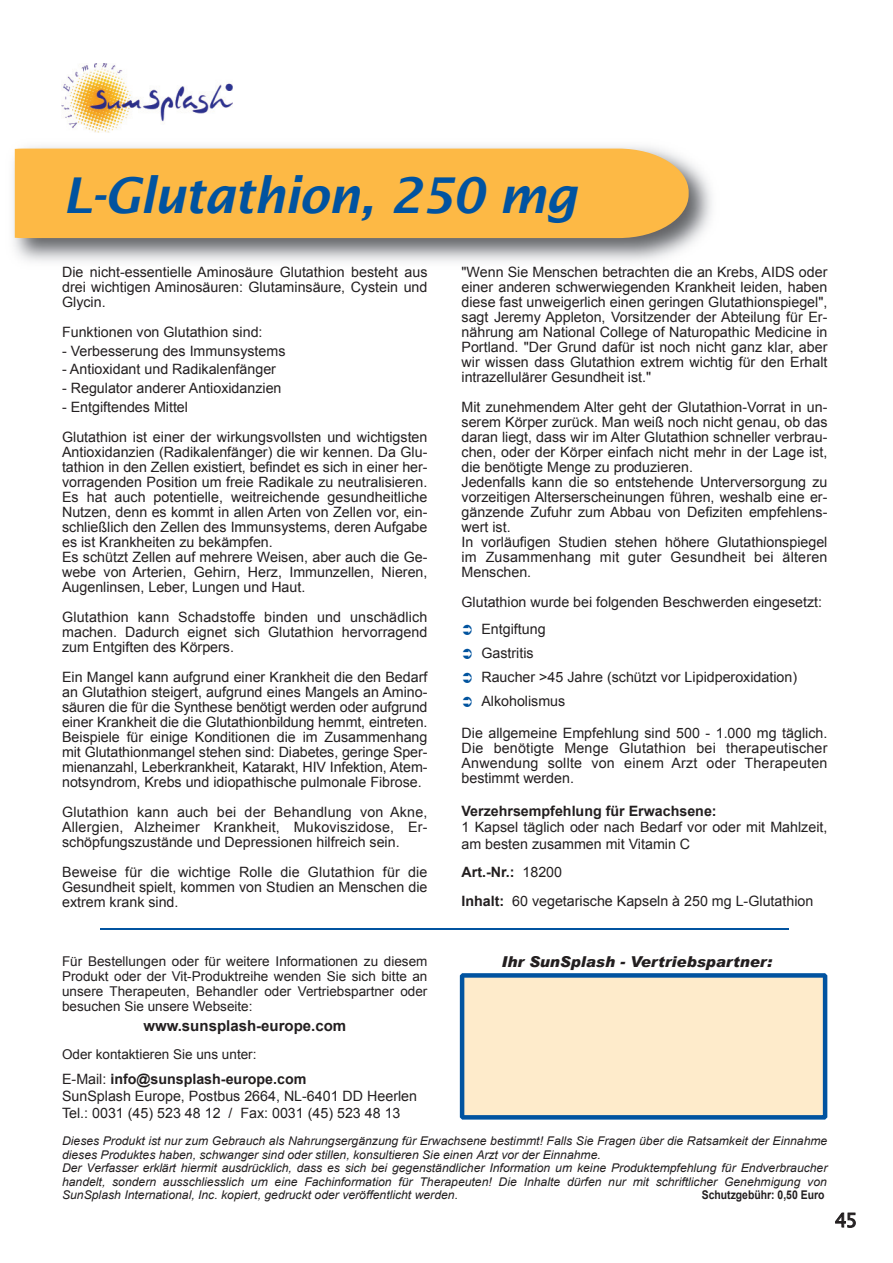
<style>
.page{position:relative;width:893px;height:1263px;background:#fff}
.page>*{position:absolute;margin:0;border:0;box-sizing:border-box;transform-origin:0 0}
.t1{font:italic 600 49.5px "Lucida Sans";letter-spacing:-.025em;color:#0153a0}
.t2{font:19.5px "Lucida Sans";color:#231f20}
.t3{font:italic 900 15px "Arial";color:#231f20}
.t4{font:700 15px "Arial";color:#231f20}
.t5{font:14.25px/15px "Arial";color:#231f20;text-align:justify}
.t6{font:700 14.25px "Arial";color:#231f20}
.t7{font:13.5px/15px "Arial";color:#231f20;text-align:justify}
.t8{font:italic 12px/13.5px "Arial";color:#231f20}
.t9{font:700 12px "Arial";color:#231f20;scale:.87 1}
.s1{font-weight:700}
</style>
<div class="page">
<hr style="left:100px;top:928px;width:688px;height:2px;background:#0153a0">
<svg style="left:835px;top:1213px;width:20px;height:15px"></svg>
<img style="left:13px;top:146px;width:699px;height:116px">
<div style="left:15px;top:149px;width:673px;height:89px;background:#fdb945"></div>
<svg style="left:460px;top:973px;width:367px;height:147px;fill:#feebcb"></svg>
<img style="left:61px;top:64px;width:172px;height:68px">
<h1 class="t1" style="left:63px;top:175px;width:515px">L-Glutathion, 250 mg</h1>
<p class="t5" style="left:62px;top:266px;width:367px">Die nicht-essentielle Aminosäure Glutathion besteht aus drei wichtigen Aminosäuren: Glutaminsäure, Cystein und Glycin.</p>
<p class="t5" style="left:62px;top:326px;width:202px">Funktionen von Glutathion sind:</p>
<p class="t5" style="left:62px;top:344px;width:225px">- Verbesserung des Immunsystems</p>
<p class="t5" style="left:62px;top:363px;width:215px">- Antioxidant und Radikalenfänger</p>
<p class="t5" style="left:62px;top:382px;width:221px">- Regulator anderer Antioxidanzien</p>
<p class="t5" style="left:62px;top:393px;width:367px;line-height:30px">- Entgiftendes Mittel<br>Glutathion ist einer der wirkungsvollsten und wichtigsten</p>
<p class="t5" style="left:62px;top:446px;width:367px;text-align:left">Antioxidanzien (Radikalenfänger) die wir kennen. Da Glu&shy;tathion in den Zellen existiert, befindet es sich in einer her&shy;vorragenden Position um freie Radikale zu neutralisieren.<br>Es hat auch potentielle, weitreichende gesundheitliche Nutzen, denn es kommt in allen Arten von Zellen vor, ein&shy;schließlich den Zellen des Immunsystems, deren Aufgabe es ist Krankheiten zu bekämpfen.<br>Es schützt Zellen auf mehrere Weisen, aber auch die Ge&shy;webe von Arterien, Gehirn, Herz, Immunzellen, Nieren, Augenlinsen, Leber, Lungen und Haut.</p>
<p class="t5" style="left:62px;top:611px;width:367px">Glutathion kann Schadstoffe binden und unschädlich machen. Dadurch eignet sich Glutathion hervorragend zum Entgiften des Körpers.</p>
<p class="t5" style="left:62px;top:671px;width:367px">Ein Mangel kann aufgrund einer Krankheit die den Bedarf an Glutathion steigert, aufgrund eines Mangels an Amino&shy;säuren die für die Synthese benötigt werden oder aufgrund einer Krankheit die die Glutathionbildung hemmt, eintreten.<br>Beispiele für einige Konditionen die im Zusammenhang mit Glutathionmangel stehen sind: Diabetes, geringe Sper&shy;mienanzahl, Leberkrankheit, Katarakt, HIV Infektion, Atem&shy;notsyndrom, Krebs und idiopathische pulmonale Fibrose.</p>
<p class="t5" style="left:62px;top:806px;width:367px">Glutathion kann auch bei der Behandlung von Akne, Allergien, Alzheimer Krankheit, Mukoviszidose, Er&shy;schöpfungszustände und Depressionen hilfreich sein.</p>
<p class="t5" style="left:62px;top:866px;width:367px">Beweise für die wichtige Rolle die Glutathion für die Gesundheit spielt, kommen von Studien an Menschen die extrem krank sind.</p>
<p class="t7" style="left:62px;top:955px;width:367px">Für Bestellungen oder für weitere Informationen zu diesem Produkt oder der Vit-Produktreihe wenden Sie sich bitte an unsere Therapeuten, Behandler oder Vertriebspartner oder besuchen Sie unsere Webseite:</p>
<p class="t4" style="left:143px;top:1020px;width:204px">www.sunsplash-europe.com</p>
<p class="t7" style="left:62px;top:1048px;width:196px">Oder kontaktieren Sie uns unter:</p>
<p class="t5" style="left:62px;top:1072px;width:356px;line-height:17.2px;text-align:left">E-Mail: <span class="s1">info@sunsplash-europe.com<br></span>SunSplash Europe, Postbus 2664, NL-6401 DD Heerlen<br>Tel.: 0031 (45) 523 48 12 / Fax: 0031 (45) 523 48 13</p>
<p class="t5" style="left:461px;top:266px;width:367px">"Wenn Sie Menschen betrachten die an Krebs, AIDS oder einer anderen schwerwiegenden Krankheit leiden, haben diese fast unweigerlich einen geringen Glutathionspiegel", sagt Jeremy Appleton, Vorsitzender der Abteilung für Er&shy;nährung am National College of Naturopathic Medicine in Portland. "Der Grund dafür ist noch nicht ganz klar, aber wir wissen dass Glutathion extrem wichtig für den Erhalt intrazellulärer Gesundheit ist."</p>
<p class="t5" style="left:461px;top:401px;width:367px;text-align:left">Mit zunehmendem Alter geht der Glutathion-Vorrat in un&shy;serem Körper zurück. Man weiß noch nicht genau, ob das daran liegt, dass wir im Alter Glutathion schneller verbrau&shy;chen, oder der Körper einfach nicht mehr in der Lage ist, die benötigte Menge zu produzieren.<br>Jedenfalls kann die so entstehende Unterversorgung zu vorzeitigen Alterserscheinungen führen, weshalb eine er&shy;gänzende Zufuhr zum Abbau von Defiziten empfehlens&shy;wert ist.<br>In vorläufigen Studien stehen höhere Glutathionspiegel im Zusammenhang mit guter Gesundheit bei älteren Menschen.</p>
<p class="t5" style="left:461px;top:596px;width:362px">Glutathion wurde bei folgenden Beschwerden eingesetzt:</p>
<p class="t5" style="left:481px;top:618px;width:317px;line-height:24px;text-align:left">Entgiftung<br>Gastritis<br>Raucher &gt;45 Jahre (schützt vor Lipidperoxidation)<br>Alkoholismus</p>
<p class="t5" style="left:461px;top:727px;width:367px">Die allgemeine Empfehlung sind 500 - 1.000 mg täglich.<br>Die benötigte Menge Glutathion bei therapeutischer Anwendung sollte von einem Arzt oder Therapeuten bestimmt werden.</p>
<p class="t6" style="left:461px;top:806px;width:256px">Verzehrsempfehlung für Erwachsene:</p>
<p class="t5" style="left:461px;top:821px;width:367px;line-height:16.5px">1 Kapsel täglich oder nach Bedarf vor oder mit Mahlzeit, am besten zusammen mit Vitamin C</p>
<p class="t5" style="left:461px;top:860px;width:353px;line-height:28.5px"><span class="s1">Art.-Nr.:</span> 18200<br><span class="s1">Inhalt:</span> 60 vegetarische Kapseln à 250 mg L-Glutathion</p>
<p class="t3" style="left:501px;top:955px;width:272px">Ihr SunSplash - Vertriebspartner:</p>
<p class="t8" style="left:62px;top:1135px;width:766px">Dieses Produkt ist nur zum Gebrauch als Nahrungsergänzung für Erwachsene bestimmt! Falls Sie Fragen über die Ratsamkeit der Einnahme dieses Produktes haben, schwanger sind oder stillen, konsultieren Sie einen Arzt vor der Einnahme.<br>Der Verfasser erklärt hiermit ausdrücklich, dass es sich bei gegenständlicher Information um keine Produktempfehlung für Endverbraucher handelt, sondern ausschliesslich um eine Fachinformation für Therapeuten! Die Inhalte dürfen nur mit schriftlicher Genehmigung von SunSplash International, Inc. kopiert, gedruckt oder veröffentlicht werden.</p>
<p class="t9" style="left:701px;top:1191px;width:143px">Schutzgebühr: 0,50 Euro</p>
<h2 class="t2" style="left:834px;top:1209px;width:25px">45</h2>
</div>
